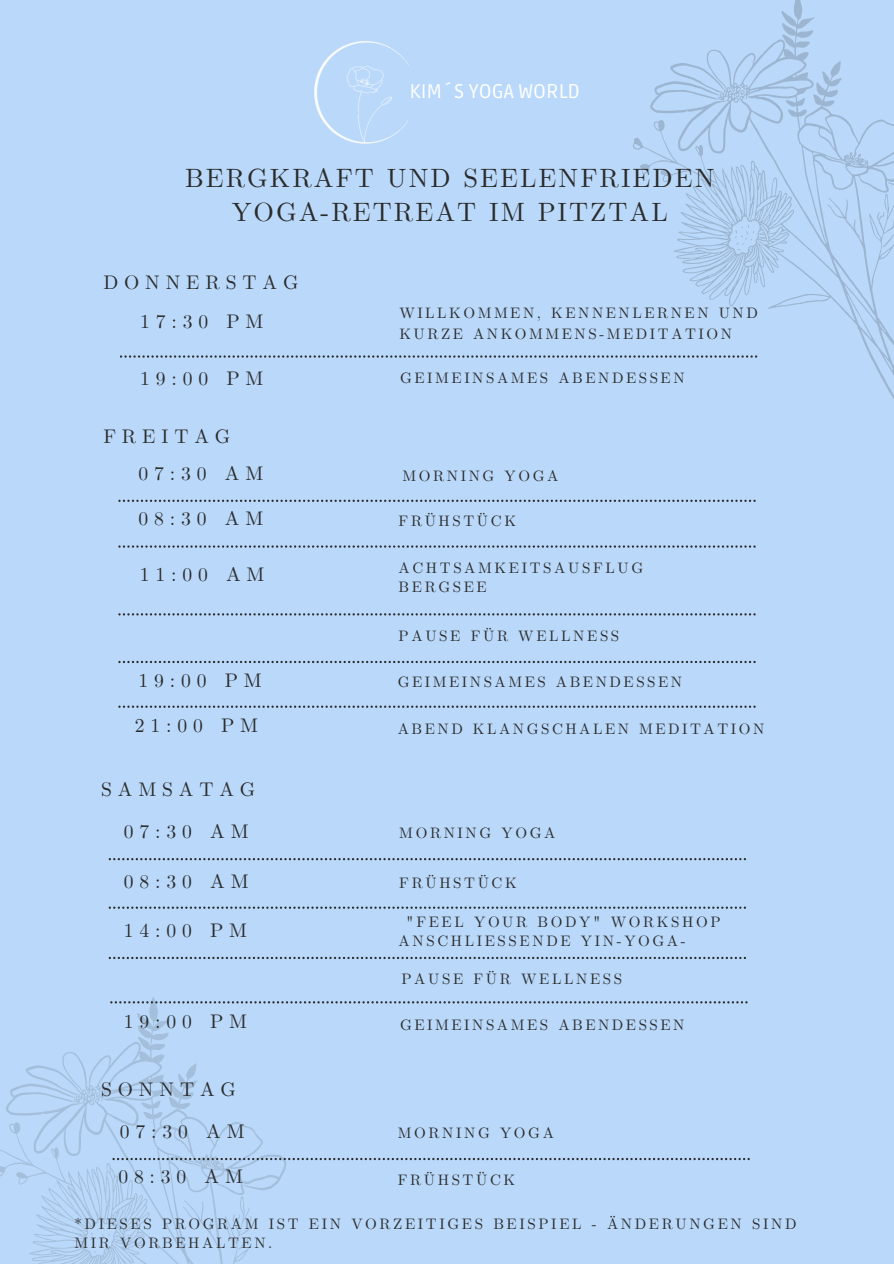
<style>
.page{position:relative;width:894px;height:1264px;background:#fff}
.page>*{position:absolute;margin:0;border:0;box-sizing:border-box;transform-origin:0 0}
.t1{font:26.4px "CMU Serif";letter-spacing:.08em;color:#2b2b2b}
.t2{font:19.8px "Ruda";color:#fff}
.t3{font:19.5px "CMU Serif";letter-spacing:.3em;color:#2b2b2b}
.t4{font:15px/19.2px "CMU Serif";letter-spacing:.17em;color:#2b2b2b}
</style>
<div class="page">
<div style="left:0;top:0;width:893px;height:1263px;background:#bad9fa"></div>
<svg style="left:120px;top:355px;width:469px;height:2px"></svg>
<svg style="left:118px;top:499px;width:471px;height:3px"></svg>
<svg style="left:118px;top:545px;width:471px;height:2px"></svg>
<svg style="left:118px;top:613px;width:637px;height:2px"></svg>
<svg style="left:118px;top:661px;width:637px;height:2px"></svg>
<svg style="left:118px;top:705px;width:637px;height:2px"></svg>
<img style="left:315px;top:41px;width:94px;height:103px">
<svg style="left:109px;top:858px;width:636px;height:2px"></svg>
<svg style="left:109px;top:906px;width:636px;height:2px"></svg>
<svg style="left:109px;top:956px;width:636px;height:3px"></svg>
<svg style="left:0;top:997px;width:434px;height:266px"></svg>
<svg style="left:235px;top:1236px;width:17px;height:13px"></svg>
<svg style="left:90px;top:1226px;width:20px;height:27px"></svg>
<svg style="left:95px;top:1091px;width:6px;height:6px"></svg>
<svg style="left:110px;top:1001px;width:637px;height:2px"></svg>
<svg style="left:112px;top:1157px;width:637px;height:3px"></svg>
<svg style="left:589px;top:0;width:304px;height:548px"></svg>
<svg style="left:879px;top:234px;width:14px;height:14px"></svg>
<svg style="left:734px;top:224px;width:20px;height:27px"></svg>
<svg style="left:738px;top:89px;width:7px;height:6px"></svg>
<p class="t2" style="left:409px;top:80px;width:172px">KIM´S YOGA WORLD</p>
<p class="t1" style="left:185px;top:162px;width:530px">BERGKRAFT UND SEELENFRIEDEN</p>
<h3 class="t1" style="left:232px;top:196px;width:437px">YOGA-RETREAT IM PITZTAL</h3>
<p class="t3" style="left:103px;top:271px;width:196px">DONNERSTAG</p>
<h1 class="t3" style="left:140px;top:310px;width:125px">17:30 PM</h1>
<p class="t3" style="left:140px;top:367px;width:125px">19:00 PM</p>
<p class="t3" style="left:103px;top:425px;width:128px">FREITAG</p>
<p class="t3" style="left:138px;top:461px;width:126px">07:30 AM</p>
<p class="t3" style="left:138px;top:507px;width:126px">08:30 AM</p>
<p class="t3" style="left:140px;top:562px;width:126px">11:00 AM</p>
<p class="t3" style="left:138px;top:669px;width:125px">19:00 PM</p>
<p class="t3" style="left:135px;top:713px;width:125px">21:00 PM</p>
<p class="t3" style="left:101px;top:777px;width:156px">SAMSATAG</p>
<p class="t3" style="left:124px;top:819px;width:126px">07:30 AM</p>
<p class="t3" style="left:124px;top:869px;width:126px">08:30 AM</p>
<p class="t3" style="left:124px;top:918px;width:125px">14:00 PM</p>
<p class="t4" style="left:399px;top:304px;width:360px;line-height:20.2px">WILLKOMMEN, KENNENLERNEN UND<br>KURZE ANKOMMENS-MEDITATION</p>
<p class="t4" style="left:400px;top:369px;width:286px">GEIMEINSAMES ABENDESSEN</p>
<p class="t4" style="left:402px;top:467px;width:158px">MORNING YOGA</p>
<p class="t4" style="left:398px;top:512px;width:119px">FRÜHSTÜCK</p>
<p class="t4" style="left:398px;top:559px;width:246px">ACHTSAMKEITSAUSFLUG<br>BERGSEE</p>
<p class="t4" style="left:398px;top:627px;width:222px">PAUSE FÜR WELLNESS</p>
<p class="t4" style="left:397px;top:672px;width:286px">GEIMEINSAMES ABENDESSEN</p>
<p class="t4" style="left:397px;top:720px;width:368px">ABEND KLANGSCHALEN MEDITATION</p>
<p class="t4" style="left:399px;top:824px;width:158px">MORNING YOGA</p>
<p class="t4" style="left:399px;top:873px;width:119px">FRÜHSTÜCK</p>
<p class="t4" style="left:398px;top:913px;width:323px;text-indent:8px">"FEEL YOUR BODY" WORKSHOP<br>ANSCHLIESSENDE YIN-YOGA-</p>
<p class="t4" style="left:401px;top:970px;width:222px">PAUSE FÜR WELLNESS</p>
<p class="t3" style="left:124px;top:1009px;width:125px">19:00 PM</p>
<p class="t4" style="left:400px;top:1015px;width:286px">GEIMEINSAMES ABENDESSEN</p>
<p class="t3" style="left:101px;top:1077px;width:136px">SONNTAG</p>
<p class="t3" style="left:120px;top:1119px;width:126px">07:30 AM</p>
<p class="t3" style="left:118px;top:1165px;width:126px">08:30 AM</p>
<p class="t4" style="left:397px;top:1124px;width:158px">MORNING YOGA</p>
<p class="t4" style="left:397px;top:1171px;width:119px">FRÜHSTÜCK</p>
<p class="t4" style="left:74px;top:1214px;width:723px">*DIESES PROGRAM IST EIN VORZEITIGES BEISPIEL - ÄNDERUNGEN SIND<br>MIR VORBEHALTEN.</p>
</div>
